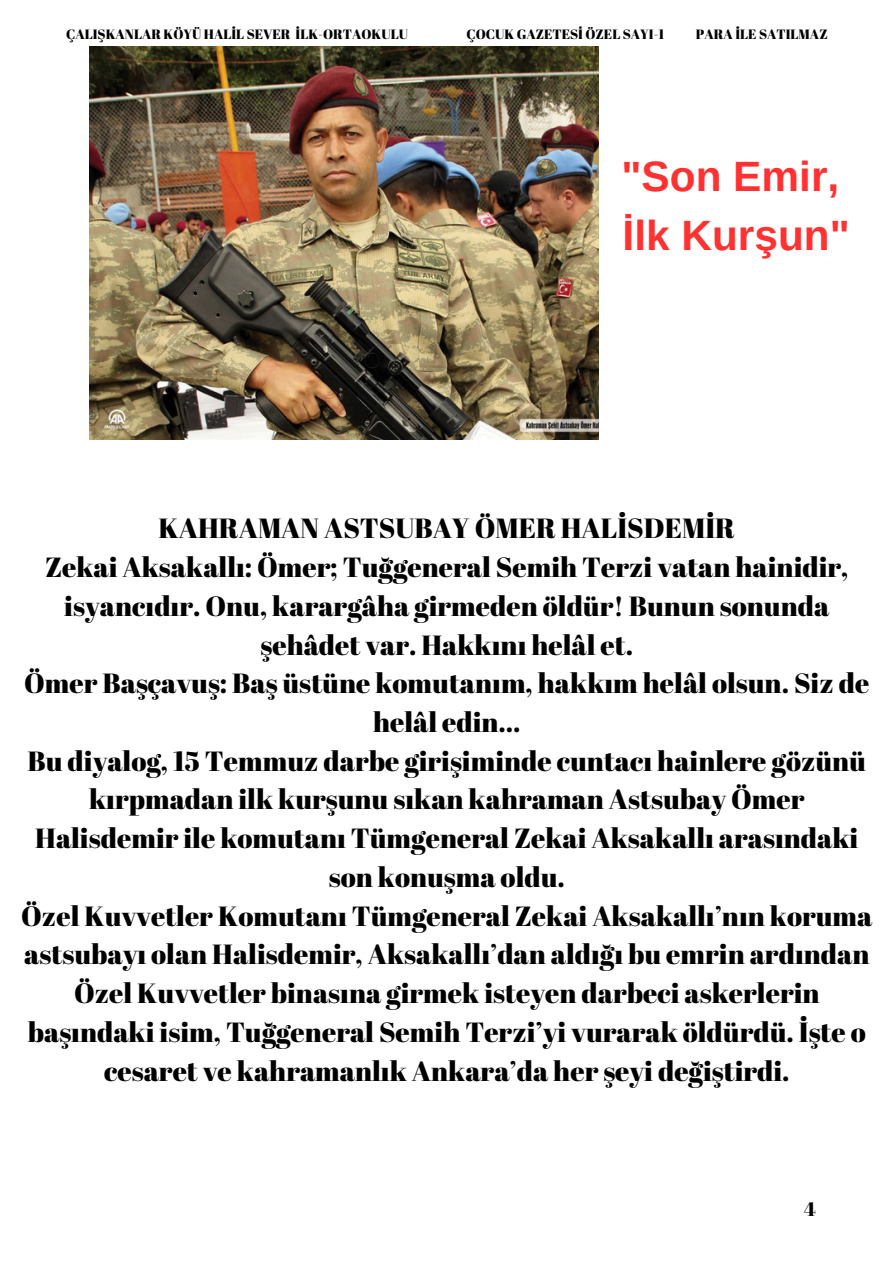
<style>
.page{position:relative;width:894px;height:1264px;background:#fff}
.page>*{position:absolute;margin:0;border:0;box-sizing:border-box;transform-origin:0 0}
.t1{font:700 42.3px/58.5px "Arimo";color:#ff3131}
.t2{font:27.75px/38.7px "Abril Fatface";color:#000;text-align:center}
.t3{font:19.5px "Abril Fatface";color:#000}
.t4{font:13.5px "Abril Fatface";color:#000}
</style>
<div class="page">
<img style="left:89px;top:46px;width:509px;height:393px">
<p class="t4" style="left:66px;top:25px;width:343px">ÇALIŞKANLAR KÖYÜ HALİL SEVER İLK-ORTAOKULU</p>
<p class="t4" style="left:466px;top:25px;width:199px">ÇOCUK GAZETESİ ÖZEL SAYI-1</p>
<p class="t4" style="left:695px;top:25px;width:133px">PARA İLE SATILMAZ</p>
<h1 class="t1" style="left:621px;top:148px;width:230px">"Son Emir,<br>İlk Kurşun"</h1>
<p class="t2" style="left:21px;top:508px;width:852px">KAHRAMAN ASTSUBAY ÖMER HALİSDEMİR<br>Zekai Aksakallı: Ömer; Tuğgeneral Semih Terzi vatan hainidir, isyancıdır. Onu, karargâha girmeden öldür! Bunun sonunda şehâdet var. Hakkını helâl et.<br>Ömer Başçavuş: Baş üstüne komutanım, hakkım helâl olsun. Siz de helâl edin...<br>Bu diyalog, 15 Temmuz dar be girişiminde cuntacı ha inlere gözünü kırpmadan ilk kurşunu sıkan kahraman Ast subay Ömer Halisdemir ile komu tanı Tümgeneral Zekai Aksakallı arasındaki son konuşma oldu.<br>Özel Kuvvetler Komutanı Tümgeneral Zekai Aksakallı’nın koruma astsubayı olan Halisde mir, Aksakallı’dan aldığı bu emrin ardından Özel Kuvvetler binasına girmek isteyen darbeci askerlerin başındaki isim, Tuğgeneral Semih Terzi’yi vurarak öldürdü. İşte o cesaret ve kahramanlık Ankara’da her şeyi değiştirdi.</p>
<p class="t3" style="left:804px;top:1195px;width:13px">4</p>
</div>
